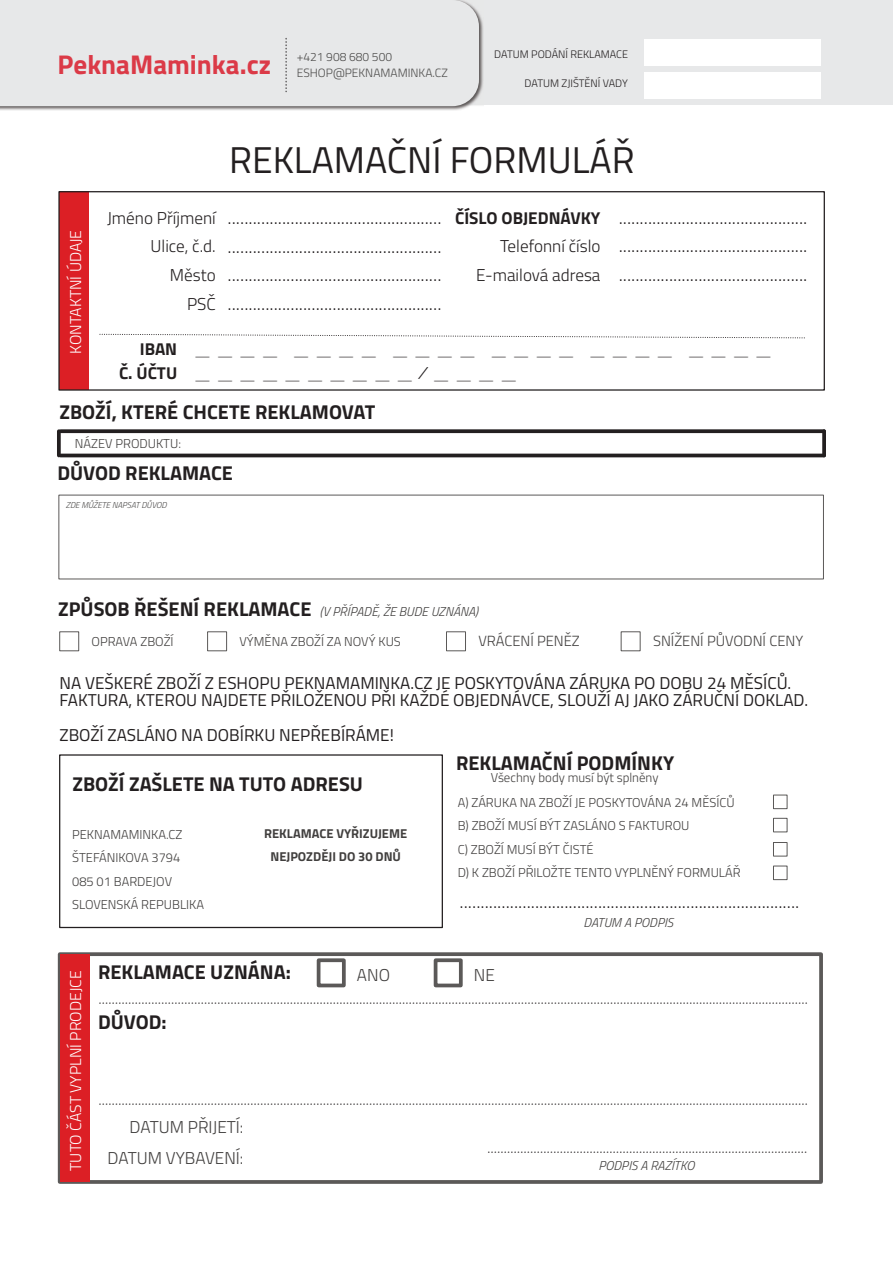
<style>
.page{position:relative;width:893px;height:1263px;background:#fff}
.page>*{position:absolute;margin:0;border:0;box-sizing:border-box;transform-origin:0 0}
.t1{font:37.2px "Titillium Web";color:#231f20}
.t2{font:700 27.15px "Titillium Web";color:#db3a47}
.t3{font:700 19.95px "Titillium Web";color:#231f20}
.t4{font:300 17.1px/28.5px "Titillium Web";color:#231f20;text-align:justify;scale:1.19 1}
.t5{font:17.1px/17.1px "Titillium Web";color:#231f20}
.t6{font:300 17.1px/28.5px "Titillium Web";color:#231f20;text-align:right}
.t7{font:100 17.1px/23.7px "Titillium Web";color:#231f20;scale:1.9 1}
.t8{font:300 17.1px/30.6px "Titillium Web";color:#413f3e;text-align:right}
.t9{font:700 17.1px "Titillium Web";color:#231f20}
.t10{font:300 15.75px "Titillium Web";color:#fff}
.t11{font:300 14.7px "Titillium Web";color:#413f3e}
.t12{font:300 12.9px/23.4px "Titillium Web";color:#413f3e}
.t13{font:italic 300 12.9px "Titillium Web";color:#413f3e}
.t14{font:700 12.9px/23.4px "Titillium Web";color:#413f3e;text-align:center}
.t15{font:300 12px/16.4px "Titillium Web";color:#4d4c4b}
.t16{font:300 10.8px "Titillium Web";color:#231f20}
.t17{font:italic 300 8.55px "Titillium Web";color:#4d4c4b}
.s1{font-weight:700}
</style>
<div class="page">
<div style="left:0;top:0;width:893px;height:105px;background:#e7e8e9"></div>
<img style="left:0;top:13px;width:483px;height:97px">
<svg style="left:0;top:0;width:479px;height:106px"></svg>
<div style="left:59px;top:192px;width:30px;height:198px;background:#dc1f25"></div>
<div style="left:58px;top:191px;width:767px;height:200px;border:1px solid #231f20"></div>
<div style="left:59px;top:754px;width:384px;height:174px;border:1px solid #231f20"></div>
<svg style="left:100px;top:334px;width:705px;height:4px"></svg>
<svg style="left:61px;top:429px;width:763px;height:4px;background:#353132"></svg>
<hr style="left:61px;top:454px;width:763px;height:3px;background:#231f20">
<svg style="left:57px;top:431px;width:4px;height:24px"></svg>
<svg style="left:286px;top:38px;width:1px;height:54px"></svg>
<svg style="left:822px;top:431px;width:4px;height:24px"></svg>
<div style="left:644px;top:39px;width:177px;height:27px;background:#fff"></div>
<div style="left:644px;top:72px;width:177px;height:27px;background:#fff"></div>
<div style="left:59px;top:631px;width:20px;height:20px;background:#fff;border:1px solid #5b5958"></div>
<div style="left:207px;top:631px;width:20px;height:20px;background:#fff;border:1px solid #5b5958"></div>
<div style="left:446px;top:631px;width:20px;height:20px;background:#fff;border:1px solid #5b5958"></div>
<div style="left:621px;top:631px;width:20px;height:20px;background:#fff;border:1px solid #5b5958"></div>
<div style="left:58px;top:952px;width:765px;height:232px;background:#fff;border:4px solid #5b5958"></div>
<svg style="left:100px;top:1003px;width:707px;height:1px"></svg>
<svg style="left:100px;top:1104px;width:707px;height:1px"></svg>
<svg style="left:488px;top:1152px;width:318px;height:1px"></svg>
<div style="left:60px;top:954px;width:29px;height:228px;background:#dc1f25"></div>
<div style="left:317px;top:958px;width:29px;height:29px;background:#fff;border:4px solid #5b5958"></div>
<div style="left:434px;top:958px;width:29px;height:29px;background:#fff;border:4px solid #5b5958"></div>
<div style="left:773px;top:795px;width:14px;height:14px;background:#fff;border:1px solid #5b5958"></div>
<div style="left:773px;top:818px;width:14px;height:14px;background:#fff;border:1px solid #5b5958"></div>
<div style="left:773px;top:842px;width:14px;height:14px;background:#fff;border:1px solid #5b5958"></div>
<div style="left:773px;top:866px;width:14px;height:14px;background:#fff;border:1px solid #5b5958"></div>
<h2 class="t2" style="left:58px;top:43px;width:215px">PeknaMaminka.cz</h2>
<p class="t15" style="left:297px;top:48px;width:153px">+421 908 680 500<br>ESHOP@PEKNAMAMINKA.CZ</p>
<p class="t16" style="left:494px;top:46px;width:135px">DATUM PODÁNÍ REKLAMACE</p>
<p class="t16" style="left:525px;top:75px;width:105px">DATUM ZJIŠTĚNÍ VADY</p>
<p class="t10" style="left:63px;top:354px;width:125px;rotate:-90deg">KONTAKTNÍ ÚDAJE</p>
<h1 class="t1" style="left:229px;top:131px;width:407px">REKLAMAČNÍ FORMULÁŘ</h1>
<p class="t6" style="left:107px;top:203px;width:110px">Jméno Příjmení<br>Ulice, č.d.<br>Město<br>PSČ</p>
<p class="t9" style="left:455px;top:204px;width:147px">ČÍSLO OBJEDNÁVKY</p>
<p class="t4" style="left:228px;top:203px;width:181px">................................................... ................................................... ................................................... ...................................................</p>
<p class="t6" style="left:476px;top:232px;width:126px">Telefonní číslo<br>E-mailová adresa</p>
<p class="t4" style="left:619px;top:203px;width:160px">............................................. ............................................. .............................................</p>
<p class="t7" style="left:119px;top:337px;width:346px;text-indent:21px"><span class="s1">IBAN</span> ____ ____ ____ ____ ____ ____<br><span class="s1">Č. ÚČTU</span> __________/____</p>
<p class="t3" style="left:59px;top:396px;width:317px">ZBOŽÍ, KTERÉ CHCETE REKLAMOVAT</p>
<p class="t3" style="left:57px;top:458px;width:177px">DŮVOD REKLAMACE</p>
<p class="t12" style="left:75px;top:431px;width:108px">NÁZEV PRODUKTU:</p>
<p class="t17" style="left:66px;top:499px;width:102px">ZDE MŮŽETE NAPSAT DŮVOD</p>
<p class="t3" style="left:58px;top:593px;width:255px">ZPŮSOB ŘEŠENÍ REKLAMACE</p>
<p class="t13" style="left:320px;top:601px;width:160px">(V PŘÍPADĚ, ŽE BUDE UZNÁNA)</p>
<p class="t12" style="left:92px;top:630px;width:84px">OPRAVA ZBOŽÍ</p>
<p class="t12" style="left:240px;top:630px;width:163px">VÝMĚNA ZBOŽÍ ZA NOVÝ KUS</p>
<p class="t11" style="left:478px;top:630px;width:103px">VRÁCENÍ PENĚZ</p>
<p class="t11" style="left:653px;top:630px;width:152px">SNÍŽENÍ PŮVODNÍ CENY</p>
<p class="t5" style="left:59px;top:674px;width:750px">NA VEŠKERÉ ZBOŽÍ Z ESHOPU PEKNAMAMINKA.CZ JE POSKYTOVÁNA ZÁRUKA PO DOBU 24 MĚSÍCŮ.<br>FAKTURA, KTEROU NAJDETE PŘILOŽENOU PŘI KAŽDÉ OBJEDNÁVCE, SLOUŽÍ AJ JAKO ZÁRUČNÍ DOKLAD.</p>
<p class="t5" style="left:59px;top:726px;width:336px">ZBOŽÍ ZASLÁNO NA DOBÍRKU NEPŘEBÍRÁME!</p>
<p class="t3" style="left:456px;top:747px;width:219px">REKLAMAČNÍ PODMÍNKY</p>
<p class="t3" style="left:72px;top:768px;width:292px">ZBOŽÍ ZAŠLETE NA TUTO ADRESU</p>
<p class="t12" style="left:491px;top:765px;width:169px">Všechny body musí být splněny</p>
<p class="t12" style="left:72px;top:822px;width:133px">PEKNAMAMINKA.CZ<br>ŠTEFÁNIKOVA 3794<br>085 01 BARDEJOV<br>SLOVENSKÁ REPUBLIKA</p>
<p class="t14" style="left:264px;top:821px;width:145px">REKLAMACE VYŘIZUJEME<br>NEJPOZDĚJI DO 30 DNŮ</p>
<p class="t10" style="left:63px;top:1171px;width:202px;rotate:-90deg">TUTO ČÁST VYPLNÍ PRODEJCE</p>
<p class="t3" style="left:98px;top:956px;width:194px">REKLAMACE UZNÁNA:</p>
<p class="t3" style="left:98px;top:1006px;width:70px">DŮVOD:</p>
<p class="t8" style="left:108px;top:1112px;width:137px">DATUM PŘIJETÍ:<br>DATUM VYBAVENÍ:</p>
<p class="t8" style="left:357px;top:959px;width:35px">ANO</p>
<p class="t12" style="left:458px;top:790px;width:284px">A) ZÁRUKA NA ZBOŽÍ JE POSKYTOVÁNA 24 MĚSÍCŮ B) ZBOŽÍ MUSÍ BÝT ZASLÁNO S FAKTUROU<br>C) ZBOŽÍ MUSÍ BÝT ČISTÉ<br>D) K ZBOŽÍ PŘILOŽTE TENTO VYPLNĚNÝ FORMULÁŘ</p>
<p class="t4" style="left:460px;top:887px;width:287px">.................................................................................</p>
<p class="t8" style="left:474px;top:959px;width:22px">NE</p>
<p class="t13" style="left:584px;top:913px;width:91px">DATUM A PODPIS</p>
<p class="t13" style="left:598px;top:1155px;width:98px">PODPIS A RAZÍTKO</p>
</div>
